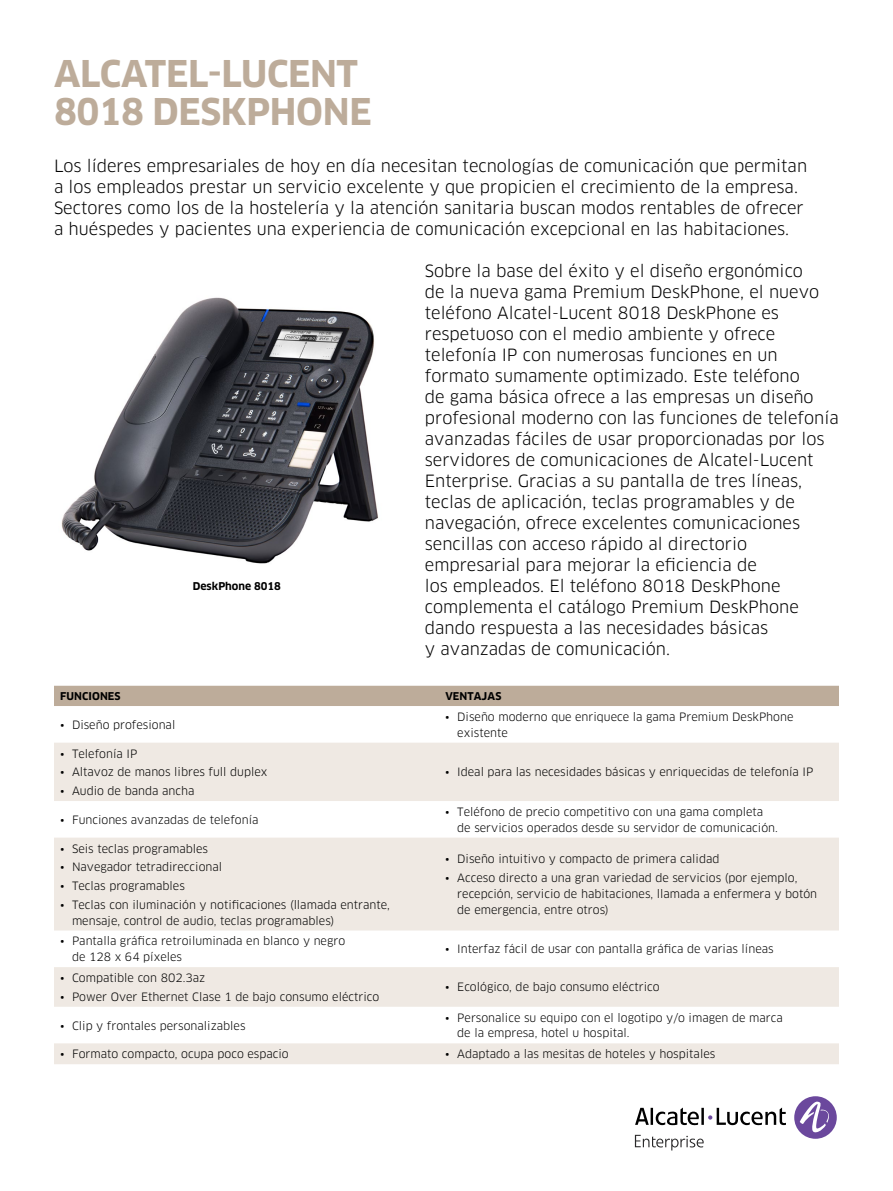
<style>
.page{position:relative;width:893px;height:1191px;background:#fff}
.page>*{position:absolute;margin:0;border:0;box-sizing:border-box;transform-origin:0 0}
.t1{font:700 36px/37.5px "Clan OT";letter-spacing:-.01em;color:#bdac9a}
.t2{font:16.5px/21px "Clan OT";color:#000}
.t3{font:11.25px/15.8px "Clan OT";color:#000}
.t4{font:700 10.5px "Clan OT";letter-spacing:.01em;color:#000}
</style>
<div class="page">
<div style="left:794px;top:1096px;width:43px;height:42px;background:#6b489d;border-radius:50%"></div>
<svg style="left:800px;top:1101px;width:32px;height:32px"></svg>
<svg style="left:635px;top:1107px;width:151px;height:18px"></svg>
<svg style="left:635px;top:1134px;width:69px;height:16px"></svg>
<div style="left:54px;top:686px;width:785px;height:20px;background:#bdac9a"></div>
<svg style="left:54px;top:743px;width:785px;height:321px;fill:#efe9e3"></svg>
<img style="left:61px;top:297px;width:317px;height:267px">
<h1 class="t1" style="left:54px;top:56px;width:319px">ALCATEL-LUCENT<br>8018 DESKPHONE</h1>
<p class="t2" style="left:54px;top:155px;width:755px">Los líderes empresariales de hoy en día necesitan tecnologías de comunicación que permitan a los empleados prestar un servicio excelente y que propicien el crecimiento de la empresa.<br>Sectores como los de la hostelería y la atención sanitaria buscan modos rentables de ofrecer a huéspedes y pacientes una experiencia de comunicación excepcional en las habitaciones.</p>
<p class="t2" style="left:425px;top:261px;width:416px">Sobre la base del éxito y el diseño ergonómico<br>de la nueva gama Premium DeskPhone, el nuevo teléfono Alcatel-Lucent 8018 DeskPhone es respetuoso con el medio ambiente y ofrece telefonía IP con numerosas funciones en un formato sumamente optimizado. Este teléfono<br>de gama básica ofrece a las empresas un diseño profesional moderno con las funciones de telefonía avanzadas fáciles de usar proporcionadas por los servidores de comunicaciones de Alcatel-Lucent Enterprise. Gracias a su pantalla de tres líneas, teclas de aplicación, teclas programables y de navegación, ofrece excelentes comunicaciones sencillas con acceso rápido al directorio empresarial para mejorar la eficiencia de<br>los empleados. El teléfono 8018 DeskPhone complementa el catálogo Premium DeskPhone dando respuesta a las necesidades básicas<br>y avanzadas de comunicación.</p>
<p class="t4" style="left:193px;top:580px;width:90px">DeskPhone 8018</p>
<p class="t4" style="left:60px;top:690px;width:62px">FUNCIONES</p>
<p class="t4" style="left:445px;top:690px;width:58px">VENTAJAS</p>
<p class="t3" style="left:60px;top:716px;width:117px">• Diseño profesional</p>
<p class="t3" style="left:457px;top:709px;width:338px;text-indent:-12px">• Diseño moderno que enriquece la gama Premium DeskPhone existente</p>
<p class="t3" style="left:60px;top:745px;width:79px">• Telefonía IP</p>
<p class="t3" style="left:60px;top:764px;width:209px">• Altavoz de manos libres full duplex</p>
<p class="t3" style="left:60px;top:783px;width:136px">• Audio de banda ancha</p>
<p class="t3" style="left:445px;top:764px;width:370px">• Ideal para las necesidades básicas y enriquecidas de telefonía IP</p>
<p class="t3" style="left:60px;top:811px;width:200px">• Funciones avanzadas de telefonía</p>
<p class="t3" style="left:457px;top:804px;width:322px;text-indent:-12px">• Teléfono de precio competitivo con una gama completa de servicios operados desde su servidor de comunicación.</p>
<p class="t3" style="left:60px;top:840px;width:150px">• Seis teclas programables</p>
<p class="t3" style="left:60px;top:859px;width:164px">• Navegador tetradireccional</p>
<p class="t3" style="left:60px;top:878px;width:126px">• Teclas programables</p>
<p class="t3" style="left:72px;top:896px;width:319px;text-indent:-12px">• Teclas con iluminación y notificaciones (llamada entrante, mensaje, control de audio, teclas programables)</p>
<p class="t3" style="left:445px;top:851px;width:276px">• Diseño intuitivo y compacto de primera calidad</p>
<p class="t3" style="left:457px;top:870px;width:361px;text-indent:-12px">• Acceso directo a una gran variedad de servicios (por ejemplo, recepción, servicio de habitaciones, llamada a enfermera y botón de emergencia, entre otros)</p>
<p class="t3" style="left:72px;top:933px;width:275px;text-indent:-12px">• Pantalla gráfica retroiluminada en blanco y negro de 128 x 64 píxeles</p>
<p class="t3" style="left:445px;top:941px;width:330px">• Interfaz fácil de usar con pantalla gráfica de varias líneas</p>
<p class="t3" style="left:60px;top:970px;width:147px">• Compatible con 802.3az</p>
<p class="t3" style="left:60px;top:988px;width:321px">• Power Over Ethernet Clase 1 de bajo consumo eléctrico</p>
<p class="t3" style="left:445px;top:979px;width:216px">• Ecológico, de bajo consumo eléctrico</p>
<p class="t3" style="left:60px;top:1017px;width:187px">• Clip y frontales personalizables</p>
<p class="t3" style="left:457px;top:1009px;width:327px;text-indent:-12px">• Personalice su equipo con el logotipo y/o imagen de marca de la empresa, hotel u hospital.</p>
<p class="t3" style="left:60px;top:1046px;width:230px">• Formato compacto, ocupa poco espacio</p>
<p class="t3" style="left:445px;top:1046px;width:272px">• Adaptado a las mesitas de hoteles y hospitales</p>
</div>
